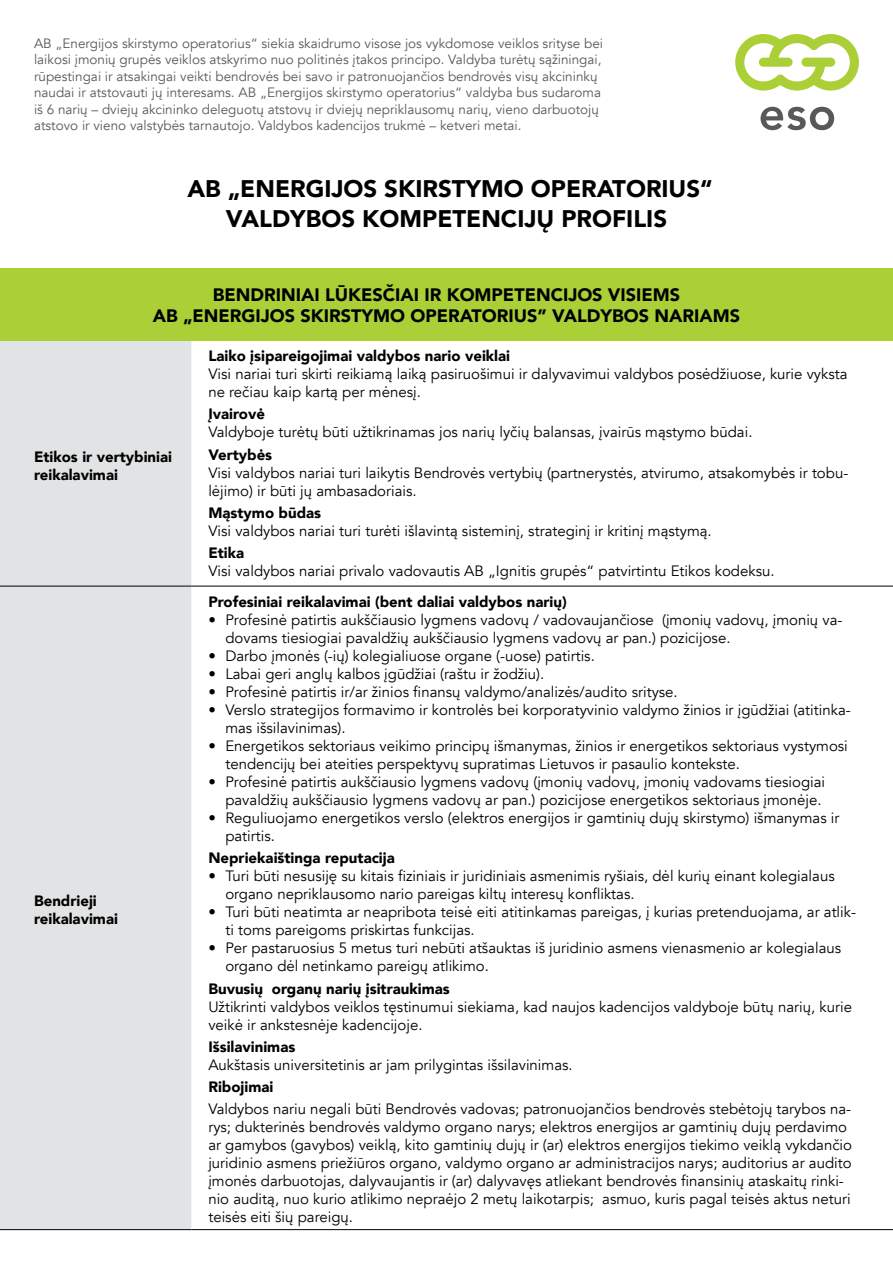
<style>
.page{position:relative;width:893px;height:1263px;background:#fff}
.page>*{position:absolute;margin:0;border:0;box-sizing:border-box;transform-origin:0 0}
.t1{font:900 24px/30px "Avenir";color:#000;text-align:center}
.t2{font:900 18px/21px "Avenir";color:#000;text-align:center}
.t3{font:15px/18px "Avenir";color:#000}
.t4{font:900 15px/18px "Avenir";color:#000}
.t5{font:13.5px/16.5px "Avenir";color:#58595b}
</style>
<div class="page">
<svg style="left:760px;top:107px;width:74px;height:23px"></svg>
<svg style="left:735px;top:34px;width:124px;height:57px"></svg>
<div style="left:0;top:341px;width:191px;height:888px;background:#e2e3e4"></div>
<hr style="left:0;top:586px;width:191px;height:1px;background:#000">
<hr style="left:191px;top:586px;width:702px;height:1px;background:#000">
<hr style="left:0;top:1229px;width:191px;height:1px;background:#000">
<hr style="left:191px;top:1229px;width:702px;height:1px;background:#000">
<div style="left:0;top:269px;width:893px;height:72px;background:#abd037"></div>
<p class="t5" style="left:34px;top:35px;width:571px">AB „Energijos skirstymo operatorius“ siekia skaidrumo visose jos vykdomose veiklos srityse bei laikosi įmonių grupės veiklos atskyrimo nuo politinės įtakos principo. Valdyba turėtų sąžiningai, rūpestingai ir atsakingai veikti bendrovės bei savo ir patronuojančios bendrovės visų akcininkų naudai ir atstovauti jų interesams. AB „Energijos skirstymo operatorius“ valdyba bus sudaroma iš 6 narių – dviejų akcininko deleguotų atstovų ir dviejų nepriklausomų narių, vieno darbuotojų atstovo ir vieno valstybės tarnautojo. Valdybos kadencijos trukmė – ketveri metai.</p>
<h1 class="t1" style="left:187px;top:173px;width:527px">AB „ENERGIJOS SKIRSTYMO OPERATORIUS“<br>VALDYBOS KOMPETENCIJŲ PROFILIS</h1>
<p class="t2" style="left:153px;top:284px;width:589px">BENDRINIAI LŪKESČIAI IR KOMPETENCIJOS VISIEMS<br>AB „ENERGIJOS SKIRSTYMO OPERATORIUS” VALDYBOS NARIAMS</p>
<p class="t4" style="left:34px;top:447px;width:140px">Etikos ir vertybiniai reikalavimai</p>
<p class="t4" style="left:34px;top:892px;width:85px">Bendrieji reikalavimai</p>
<p class="t4" style="left:208px;top:347px;width:303px">Laiko įsipareigojimai valdybos nario veiklai</p>
<p class="t3" style="left:208px;top:365px;width:641px">Visi nariai turi skirti reikiamą laiką pasiruošimui ir dalyvavimui valdybos posėdžiuose, kurie vyksta ne rečiau kaip kartą per mėnesį.</p>
<p class="t4" style="left:208px;top:405px;width:58px">Įvairovė</p>
<p class="t3" style="left:208px;top:424px;width:546px">Valdyboje turėtų būti užtikrinamas jos narių lyčių balansas, įvairūs mąstymo būdai.</p>
<p class="t4" style="left:208px;top:445px;width:65px">Vertybės</p>
<p class="t3" style="left:208px;top:464px;width:641px">Visi valdybos nariai turi laikytis Bendrovės vertybių (partnerystės, atvirumo, atsakomybės ir tobu&shy;lėjimo) ir būti jų ambasadoriais.</p>
<p class="t4" style="left:208px;top:503px;width:114px">Mąstymo būdas</p>
<p class="t3" style="left:208px;top:522px;width:505px">Visi valdybos nariai turi turėti išlavintą sisteminį, strateginį ir kritinį mąstymą.</p>
<p class="t4" style="left:208px;top:544px;width:37px">Etika</p>
<p class="t3" style="left:208px;top:562px;width:568px">Visi valdybos nariai privalo vadovautis AB „Ignitis grupės“ patvirtintu Etikos kodeksu.</p>
<p class="t4" style="left:208px;top:592px;width:360px">Profesiniai reikalavimai (bent daliai valdybos narių)</p>
<p class="t3" style="left:225px;top:611px;width:619px;text-indent:-17px">• Profesinė patirtis aukščiausio lygmens vadovų / vadovaujančiose (įmonių vadovų, įmonių va&shy;dovams tiesiogiai pavaldžių aukščiausio lygmens vadovų ar pan.) pozicijose.</p>
<p class="t3" style="left:208px;top:647px;width:388px">• Darbo įmonės (-ių) kolegialiuose organe (-uose) patirtis.</p>
<p class="t3" style="left:208px;top:665px;width:337px">• Labai geri anglų kalbos įgūdžiai (raštu ir žodžiu).</p>
<p class="t3" style="left:208px;top:683px;width:471px">• Profesinė patirtis ir/ar žinios finansų valdymo/analizės/audito srityse.</p>
<p class="t3" style="left:225px;top:701px;width:627px;text-indent:-17px">• Verslo strategijos formavimo ir kontrolės bei korporatyvinio valdymo žinios ir įgūdžiai (atitinka&shy;mas išsilavinimas).</p>
<p class="t3" style="left:225px;top:737px;width:624px;text-indent:-17px">• Energetikos sektoriaus veikimo principų išmanymas, žinios ir energetikos sektoriaus vystymosi tendencijų bei ateities perspektyvų supratimas Lietuvos ir pasaulio kontekste.</p>
<p class="t3" style="left:208px;top:773px;width:618px;text-align:right">• Profesinė patirtis aukščiausio lygmens vadovų (įmonių vadovų, įmonių vadovams tiesiogiai pavaldžių aukščiausio lygmens vadovų ar pan.) pozicijose energetikos sektoriaus įmonėje.</p>
<p class="t3" style="left:225px;top:809px;width:616px;text-indent:-17px">• Reguliuojamo energetikos verslo (elektros energijos ir gamtinių dujų skirstymo) išmanymas ir patirtis.</p>
<p class="t4" style="left:208px;top:849px;width:188px">Nepriekaištinga reputacija</p>
<p class="t3" style="left:225px;top:867px;width:611px;text-indent:-17px">• Turi būti nesusiję su kitais fiziniais ir juridiniais asmenimis ryšiais, dėl kurių einant kolegialaus organo nepriklausomo nario pareigas kiltų interesų konfliktas.</p>
<p class="t3" style="left:225px;top:903px;width:632px;text-indent:-17px">• Turi būti neatimta ar neapribota teisė eiti atitinkamas pareigas, į kurias pretenduojama, ar atlik&shy;ti toms pareigoms priskirtas funkcijas.</p>
<p class="t3" style="left:225px;top:939px;width:617px;text-indent:-17px">• Per pastaruosius 5 metus turi nebūti atšauktas iš juridinio asmens vienasmenio ar kolegialaus organo dėl netinkamo pareigų atlikimo.</p>
<p class="t4" style="left:208px;top:979px;width:243px">Buvusių organų narių įsitraukimas</p>
<p class="t3" style="left:208px;top:998px;width:645px">Užtikrinti valdybos veiklos tęstinumui siekiama, kad naujos kadencijos valdyboje būtų narių, kurie veikė ir ankstesnėje kadencijoje.</p>
<p class="t4" style="left:208px;top:1037px;width:88px">Išsilavinimas</p>
<p class="t3" style="left:208px;top:1056px;width:366px">Aukštasis universitetinis ar jam prilygintas išsilavinimas.</p>
<p class="t4" style="left:208px;top:1077px;width:67px">Ribojimai</p>
<p class="t3" style="left:208px;top:1100px;width:645px">Valdybos nariu negali būti Bendrovės vadovas; patronuojančios bendrovės stebėtojų tarybos na&shy;rys; dukterinės bendrovės valdymo organo narys; elektros energijos ar gamtinių dujų perdavimo ar gamybos (gavybos) veiklą, kito gamtinių dujų ir (ar) elektros energijos tiekimo veiklą vykdančio juridinio asmens priežiūros organo, valdymo organo ar administracijos narys; auditorius ar audito įmonės darbuotojas, dalyvaujantis ir (ar) dalyvavęs atliekant bendrovės finansinių ataskaitų rinki&shy;nio auditą, nuo kurio atlikimo nepraėjo 2 metų laikotarpis; asmuo, kuris pagal teisės aktus neturi teisės eiti šių pareigų.</p>
</div>
